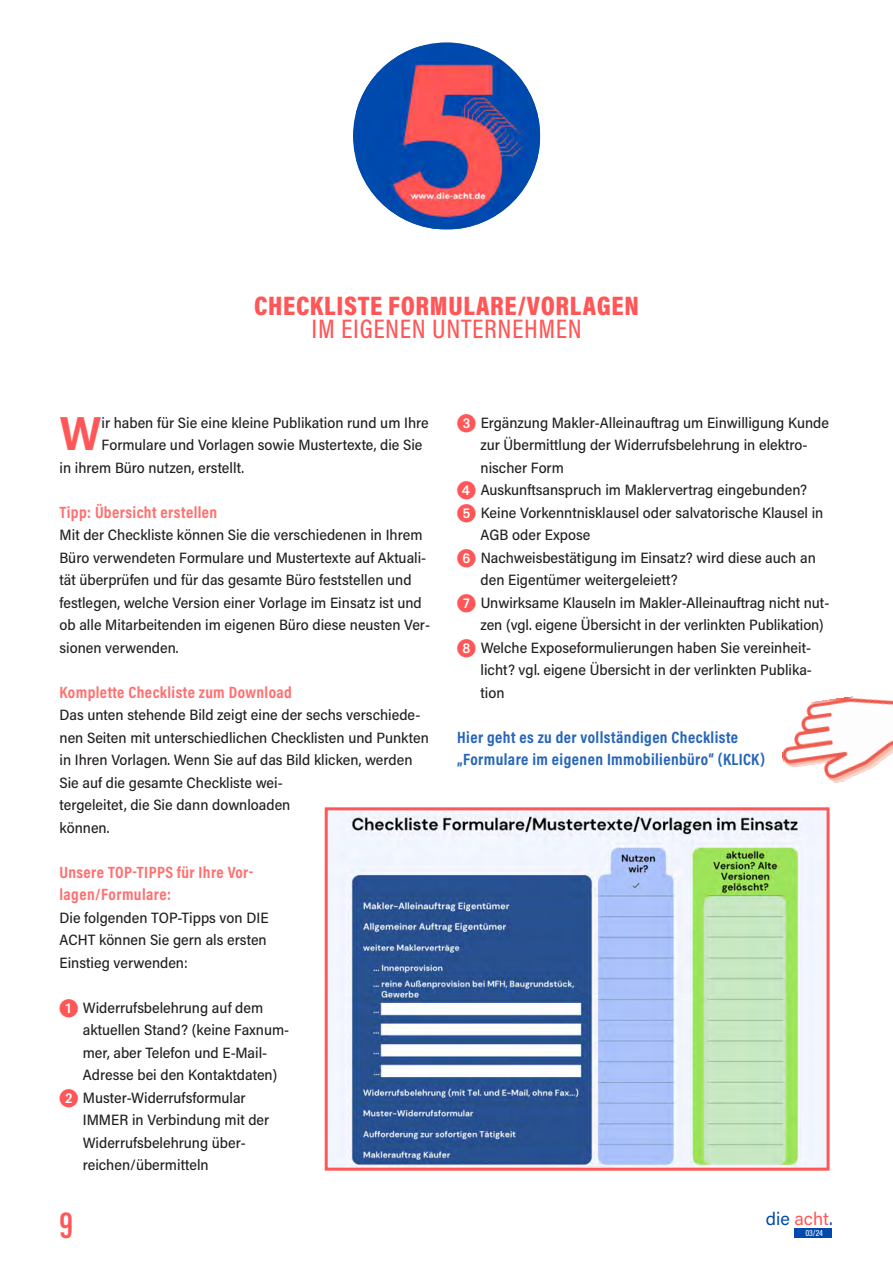
<style>
.page{position:relative;width:893px;height:1263px;background:#fff}
.page>*{position:absolute;margin:0;border:0;box-sizing:border-box;transform-origin:0 0}
.t1{font:700 48px "Acumin Pro Semi Cond";color:#ff5757}
.t2{font:600 39px "Acumin Pro Extra Cond";color:#ff5757}
.t3{font:900 27px/22.5px "Acumin Pro Cond";letter-spacing:.025em;color:#ff5757;text-align:center}
.t4{font:18px "Acumin Pro";color:#004aad}
.t5{font:700 16.5px/22.5px "Acumin Pro Cond";letter-spacing:.025em;color:#ff7070}
.t6{font:700 16.5px/22.5px "Acumin Pro Cond";letter-spacing:.025em;color:#2665b9}
.t7{font:500 15px/22.5px "Acumin Pro Semi Cond";color:#231f20}
.t8{font:500 9px "Acumin Pro Cond";color:#fff}
.s1{font-weight:500}
.s2{font-family:"European Pi One";font-weight:400;font-size:18.75px;color:#ff5757}
.s3{color:#ff5757}
</style>
<div class="page">
<div style="left:795px;top:1228px;width:37px;height:10px;background:#004aad"></div>
<img style="left:357px;top:46px;width:182px;height:183px">
<img style="left:329px;top:811px;width:497px;height:356px">
<div style="left:325px;top:807px;width:505px;height:364px;border:3px solid #ff5757"></div>
<img style="left:782px;top:696px;width:111px;height:87px">
<p class="t3" style="left:254px;top:297px;width:386px">CHECKLISTE FORMULARE/VORLAGEN<br><span class="s1">IM EIGENEN UNTERNEHMEN</span></p>
<p class="t1" style="left:60px;top:415px;width:44px">W</p>
<p class="t7" style="left:102px;top:412px;width:329px">ir haben für Sie eine kleine Publikation rund um Ihre</p>
<p class="t7" style="left:102px;top:435px;width:322px">Formulare und Vorlagen sowie Mustertexte, die Sie</p>
<p class="t7" style="left:60px;top:457px;width:186px">in ihrem Büro nutzen, erstellt.</p>
<p class="t5" style="left:60px;top:502px;width:159px">Tipp: Übersicht erstellen</p>
<p class="t7" style="left:60px;top:525px;width:372px">Mit der Checkliste können Sie die verschiedenen in Ihrem Büro verwendeten Formulare und Mustertexte auf Aktuali&shy;tät überprüfen und für das gesamte Büro feststellen und festlegen, welche Version einer Vorlage im Einsatz ist und ob alle Mitarbeitenden im eigenen Büro diese neusten Ver&shy;sionen verwenden.</p>
<p class="t5" style="left:60px;top:682px;width:234px">Komplette Checkliste zum Download</p>
<p class="t7" style="left:60px;top:705px;width:371px">Das unten stehende Bild zeigt eine der sechs verschiede&shy;nen Seiten mit unterschiedlichen Checklisten und Punkten in Ihren Vorlagen. Wenn Sie auf das Bild klicken, werden Sie auf die gesamte Checkliste wei-<br>tergeleitet, die Sie dann downloaden<br>können.</p>
<p class="t5" style="left:60px;top:862px;width:196px">Unsere TOP-TIPPS für Ihre Vor&shy;lagen/Formulare:</p>
<p class="t7" style="left:60px;top:907px;width:211px">Die folgenden TOP-Tipps von DIE<br>ACHT können Sie gern als ersten<br>Einstieg verwenden:</p>
<p class="t7" style="left:83px;top:997px;width:208px;text-indent:-23px"><span class="s2">-</span> Widerrufsbelehrung auf dem aktuellen Stand? (keine Faxnum&shy;mer, aber Telefon und E-Mail-<br>Adresse bei den Kontaktdaten)</p>
<p class="t7" style="left:83px;top:1087px;width:188px">Muster-Widerrufsformular<br>IMMER in Verbindung mit der<br>Widerrufsbelehrung über&shy;reichen/übermitteln</p>
<p class="t2" style="left:60px;top:1209px;width:15px">9</p>
<p class="t7" style="left:481px;top:412px;width:350px">Ergänzung Makler-Alleinauftrag um Einwilligung Kunde zur Übermittlung der Widerrufsbelehrung in elektro&shy;nischer Form</p>
<p class="t7" style="left:481px;top:480px;width:328px">Auskunftsanspruch im Maklervertrag eingebunden?</p>
<p class="t7" style="left:481px;top:502px;width:344px">Keine Vorkenntnisklausel oder salvatorische Klausel in<br>AGB oder Expose</p>
<p class="t7" style="left:481px;top:547px;width:337px">Nachweisbestätigung im Einsatz? wird diese auch an den Eigentümer weitergeleiett?</p>
<p class="t7" style="left:481px;top:592px;width:351px">Unwirksame Klauseln im Makler-Alleinauftrag nicht nut&shy;zen (vgl. eigene Übersicht in der verlinkten Publikation)</p>
<p class="t7" style="left:481px;top:637px;width:333px;text-align:justify">Welche Exposeformulierungen haben Sie vereinheit&shy;licht? vgl. eigene Übersicht in der verlinkten Publika&shy;tion</p>
<p class="t6" style="left:457px;top:727px;width:309px">Hier geht es zu der vollständigen Checkliste „Formulare im eigenen Immobilienbüro“ (KLICK)</p>
<p class="t4" style="left:766px;top:1208px;width:68px">die <span class="s3">acht</span>.</p>
<p class="t8" style="left:805px;top:1227px;width:19px">03/24</p>
</div>
